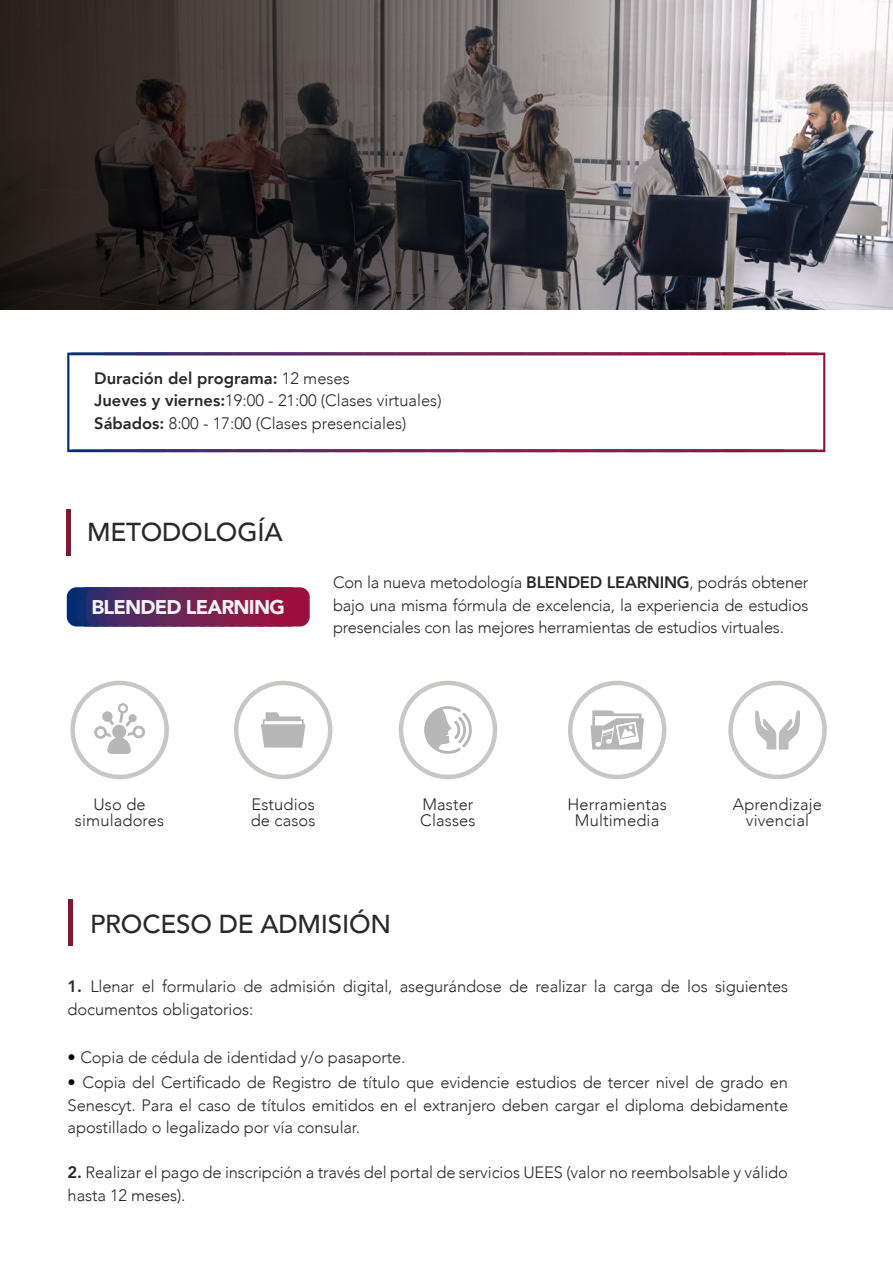
<style>
.page{position:relative;width:893px;height:1263px;background:#fff}
.page>*{position:absolute;margin:0;border:0;box-sizing:border-box;transform-origin:0 0}
.t1{font:500 25.95px "Avenir";letter-spacing:-.005em;color:#2a2929}
.t2{font:900 19.8px "Avenir";letter-spacing:-.04em;color:#f2f3f3}
.t3{font:300 16.5px/22.5px "Avenir";letter-spacing:-.005em;color:#2a2929}
.s1{font-weight:800}
.s2{font-weight:400;color:#030202}
</style>
<div class="page">
<svg style="left:0;top:0;width:893px;height:310px;background:#5e595b"></svg>
<hr style="left:67px;top:509px;width:4px;height:46px;background:#7a1b30">
<div style="left:70px;top:681px;width:99px;height:98px;border:4px solid #c7c7c6;border-radius:50%"></div>
<svg style="left:94px;top:703px;width:51px;height:51px"></svg>
<div style="left:234px;top:681px;width:98px;height:98px;border:4px solid #c7c7c6;border-radius:50%"></div>
<svg style="left:261px;top:712px;width:44px;height:36px"></svg>
<div style="left:399px;top:681px;width:98px;height:98px;border:4px solid #c7c7c6;border-radius:50%"></div>
<svg style="left:424px;top:706px;width:48px;height:48px"></svg>
<div style="left:728px;top:681px;width:99px;height:98px;border:4px solid #c7c7c6;border-radius:50%"></div>
<svg style="left:755px;top:710px;width:45px;height:39px"></svg>
<div style="left:568px;top:681px;width:98px;height:98px;border:4px solid #c7c7c6;border-radius:50%"></div>
<svg style="left:590px;top:710px;width:54px;height:39px"></svg>
<svg style="left:67px;top:353px;width:758px;height:99px"></svg>
<div style="left:67px;top:587px;width:39px;height:39px;background:#002d72;border-radius:10px"></div>
<div style="left:76px;top:587px;width:40px;height:39px;background:#0c2d70;border-radius:10px"></div>
<div style="left:86px;top:587px;width:39px;height:39px;background:#272d6d;border-radius:10px"></div>
<div style="left:96px;top:587px;width:39px;height:39px;background:#362c6b;border-radius:10px"></div>
<div style="left:106px;top:587px;width:39px;height:39px;background:#412b68;border-radius:10px"></div>
<div style="left:115px;top:587px;width:39px;height:39px;background:#4a2b66;border-radius:10px"></div>
<div style="left:125px;top:587px;width:39px;height:39px;background:#522a63;border-radius:10px"></div>
<div style="left:135px;top:587px;width:39px;height:39px;background:#582961;border-radius:10px"></div>
<div style="left:144px;top:587px;width:40px;height:39px;background:#5e285e;border-radius:10px"></div>
<div style="left:154px;top:587px;width:39px;height:39px;background:#64275c;border-radius:10px"></div>
<div style="left:164px;top:587px;width:39px;height:39px;background:#692659;border-radius:10px"></div>
<div style="left:173px;top:587px;width:40px;height:39px;background:#6e2557;border-radius:10px"></div>
<div style="left:183px;top:587px;width:39px;height:39px;background:#732354;border-radius:10px"></div>
<div style="left:193px;top:587px;width:39px;height:39px;background:#782252;border-radius:10px"></div>
<div style="left:203px;top:587px;width:39px;height:39px;background:#7c204f;border-radius:10px"></div>
<div style="left:212px;top:587px;width:39px;height:39px;background:#811f4d;border-radius:10px"></div>
<div style="left:222px;top:587px;width:39px;height:39px;background:#851d4a;border-radius:10px"></div>
<div style="left:232px;top:587px;width:39px;height:39px;background:#8a1b48;border-radius:10px"></div>
<div style="left:241px;top:587px;width:40px;height:39px;background:#8e1846;border-radius:10px"></div>
<div style="left:251px;top:587px;width:39px;height:39px;background:#921643;border-radius:10px"></div>
<div style="left:261px;top:587px;width:39px;height:39px;background:#971341;border-radius:10px"></div>
<div style="left:270px;top:587px;width:40px;height:39px;background:#9b0f3e;border-radius:10px"></div>
<hr style="left:68px;top:899px;width:4px;height:46px;background:#7a1b30">
<p class="t3" style="left:94px;top:367px;width:349px"><span class="s1">Duración del programa:</span> 12 meses<br><span class="s1">Jueves y viernes:</span>19:00 - 21:00 (Clases virtuales)<br><span class="s1">Sábados:</span> 8:00 - 17:00 (Clases presenciales)</p>
<h1 class="t1" style="left:87px;top:509px;width:197px">METODOLOGÍA</h1>
<p class="t2" style="left:92px;top:590px;width:195px">BLENDED LEARNING</p>
<p class="t3" style="left:333px;top:571px;width:477px;text-align:justify">Con la nueva metodología <span class="s1">BLENDED LEARNING</span>, podrás obtener bajo una misma fórmula de excelencia, la experiencia de estudios presenciales con las mejores herramientas de estudios virtuales.</p>
<p class="t3" style="left:75px;top:796px;width:91px;line-height:16.5px;text-align:center">Uso de simuladores</p>
<p class="t3" style="left:251px;top:796px;width:66px;line-height:16.5px">Estudios de casos</p>
<p class="t3" style="left:420px;top:796px;width:57px;line-height:16.5px">Master<br>Classes</p>
<p class="t3" style="left:567px;top:796px;width:101px;line-height:16.5px;text-align:center">Herramientas<br>Multimedia</p>
<p class="t3" style="left:733px;top:796px;width:91px;line-height:16.5px;text-align:center">Aprendizaje vivencial</p>
<h1 class="t1" style="left:90px;top:902px;width:303px">PROCESO DE ADMISIÓN</h1>
<p class="t3" style="left:68px;top:975px;width:722px"><span class="s1">1.</span> Llenar el formulario de admisión digital, asegurándose de realizar la carga de los siguientes documentos obligatorios:</p>
<p class="t3" style="left:68px;top:1046px;width:339px"><span class="s2">•</span> Copia de cédula de identidad y/o pasaporte.</p>
<p class="t3" style="left:68px;top:1071px;width:722px;text-align:justify"><span class="s2">•</span> Copia del Certificado de Registro de título que evidencie estudios de tercer nivel de grado en Senescyt. Para el caso de títulos emitidos en el extranjero deben cargar el diploma debidamente apostillado o legalizado por vía consular.</p>
<p class="t3" style="left:68px;top:1161px;width:722px"><span class="s1">2.</span> Realizar el pago de inscripción a través del portal de servicios UEES (valor no reembolsable y válido hasta 12 meses).</p>
</div>
